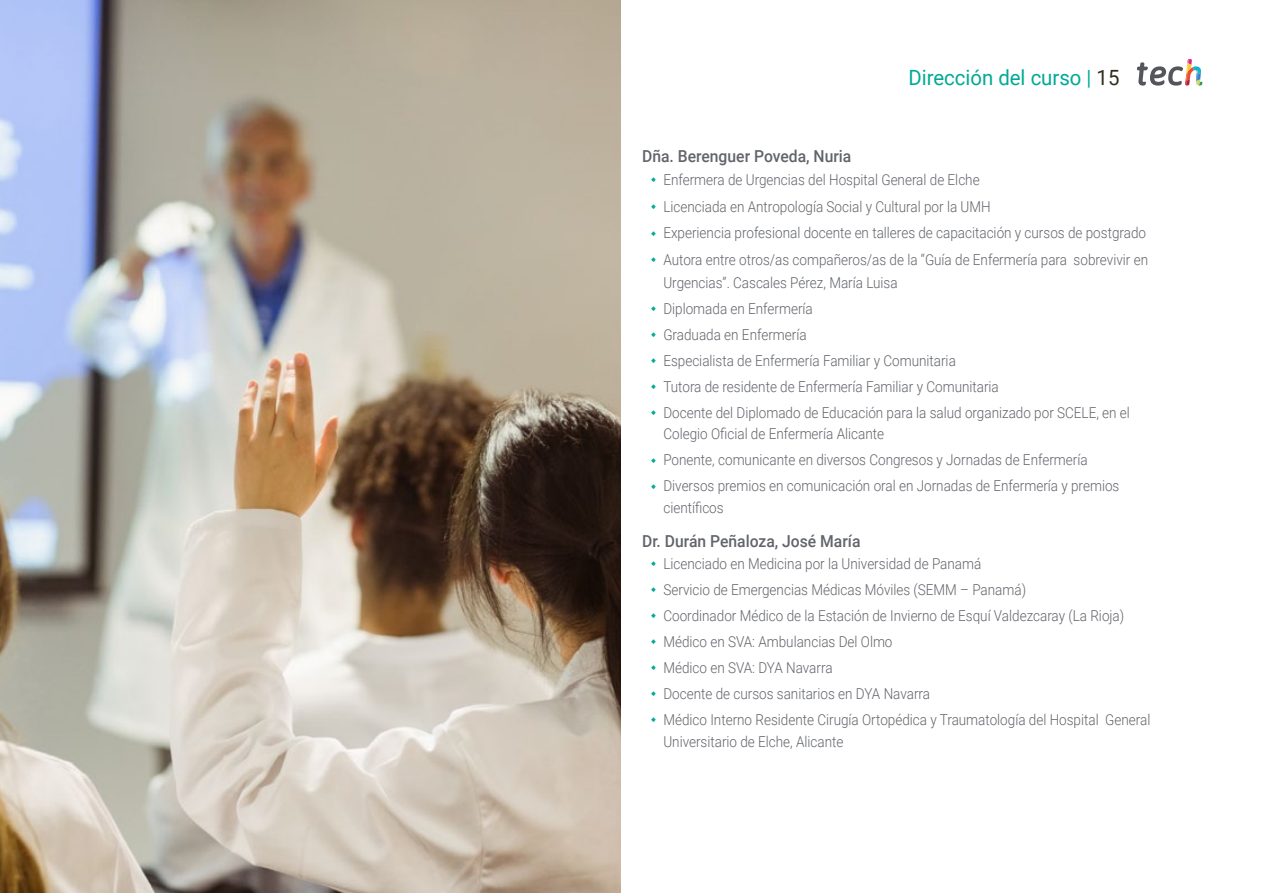
<style>
.page{position:relative;width:1263px;height:893px;background:#fff}
.page>*{position:absolute;margin:0;border:0;box-sizing:border-box;transform-origin:0 0}
.t1{font:21px "Roboto";color:#00a996}
.t2{font:500 16.5px "Roboto";color:#61646a;scale:.95 1}
.t3{font:300 15px/26px "Roboto";color:#61646a;scale:.9 1}
.s1{color:#312e20}
</style>
<div class="page">
<img style="left:0;top:0;width:621px;height:893px">
<svg style="left:1137px;top:59px;width:65px;height:27px"></svg>
<h1 class="t1" style="left:908px;top:63px;width:213px">Dirección del curso | <span class="s1">15</span></h1>
<p class="t2" style="left:642px;top:145px;width:222px">Dña. Berenguer Poveda, Nuria</p>
<p class="t3" style="left:663px;top:166px;width:540px;line-height:26.7px">Enfermera de Urgencias del Hospital General de Elche<br>Licenciada en Antropología Social y Cultural por la UMH<br>Experiencia profesional docente en talleres de capacitación y cursos de postgrado Autora entre otros/as compañeros/as de la “Guía de Enfermería para sobrevivir en</p>
<p class="t3" style="left:663px;top:269px;width:520px">Urgencias”. Cascales Pérez, María Luisa<br>Diplomada en Enfermería<br>Graduada en Enfermería<br>Especialista de Enfermería Familiar y Comunitaria<br>Tutora de residente de Enfermería Familiar y Comunitaria<br>Docente del Diplomado de Educación para la salud organizado por SCELE, en el</p>
<p class="t3" style="left:663px;top:420px;width:508px">Colegio Oficial de Enfermería Alicante<br>Ponente, comunicante en diversos Congresos y Jornadas de Enfermería<br>Diversos premios en comunicación oral en Jornadas de Enfermería y premios</p>
<p class="t3" style="left:663px;top:494px;width:69px">científicos</p>
<p class="t2" style="left:642px;top:530px;width:231px">Dr. Durán Peñaloza, José María</p>
<p class="t3" style="left:663px;top:550px;width:543px">Licenciado en Medicina por la Universidad de Panamá<br>Servicio de Emergencias Médicas Móviles (SEMM – Panamá)<br>Coordinador Médico de la Estación de Invierno de Esquí Valdezcaray (La Rioja)<br>Médico en SVA: Ambulancias Del Olmo<br>Médico en SVA: DYA Navarra<br>Docente de cursos sanitarios en DYA Navarra<br>Médico Interno Residente Cirugía Ortopédica y Traumatología del Hospital General</p>
<p class="t3" style="left:663px;top:729px;width:202px">Universitario de Elche, Alicante</p>
</div>
